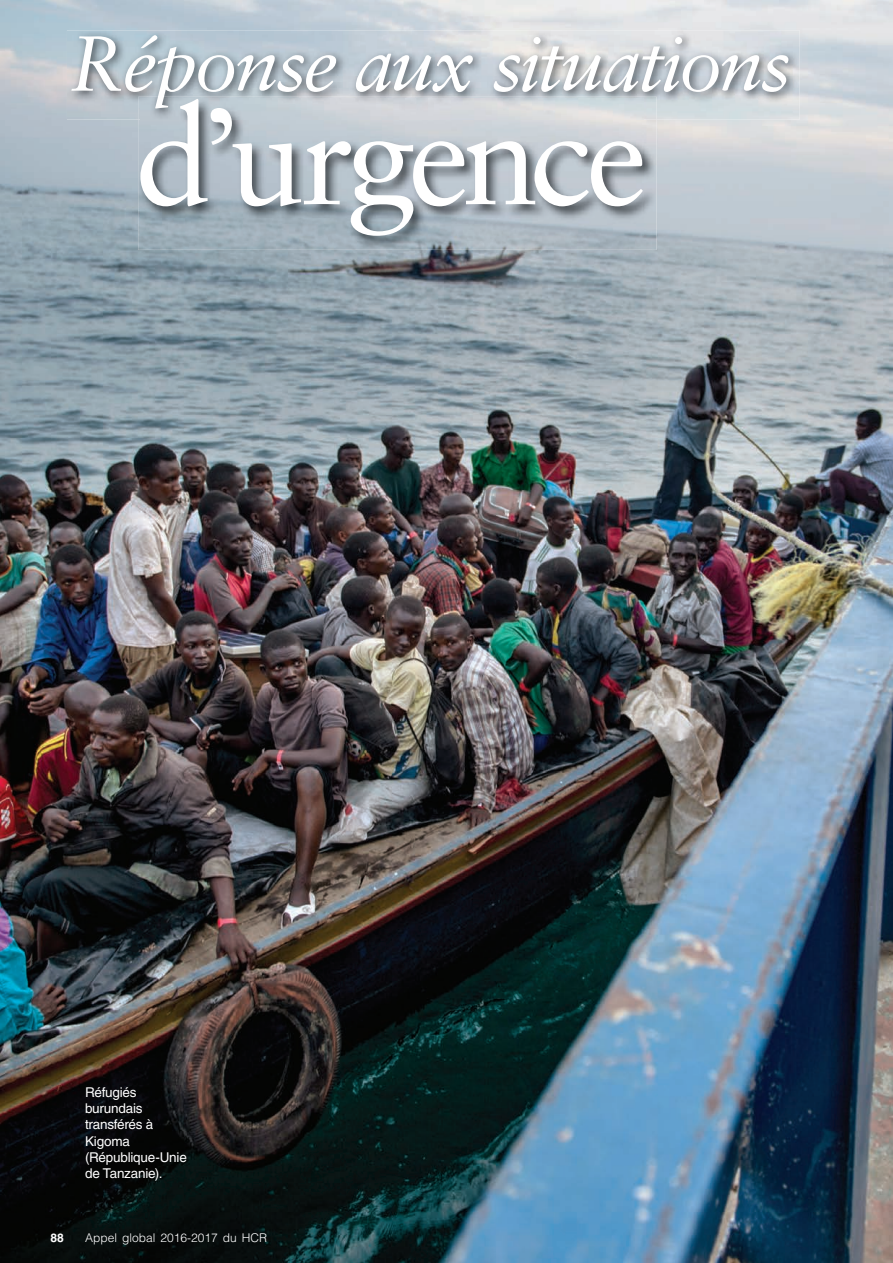
<style>
.page{position:relative;width:893px;height:1263px;background:#fff}
.page>*{position:absolute;margin:0;border:0;box-sizing:border-box;transform-origin:0 0}
.t1{font:138px "Sabon LT Std";letter-spacing:-.05em;color:#fff}
.t2{font:italic 78px "Sabon LT Std";letter-spacing:-.04em;color:#fff}
.t3{font:13.5px/16.2px "Helvetica LT Std";letter-spacing:-.015em;color:#fff}
.t4{font:300 12px "Helvetica LT Std";color:#fff}
.t5{font:700 12px "Helvetica LT Std";color:#fff}
</style>
<div class="page">
<img style="left:0;top:0;width:893px;height:1263px">
<img style="left:138px;top:120px;width:519px;height:130px">
<img style="left:140px;top:120px;width:503px;height:116px">
<img style="left:67px;top:30px;width:733px;height:90px">
<img style="left:140px;top:99px;width:503px;height:21px">
<h2 class="t2" style="left:69px;top:18px;width:724px">Réponse aux situations</h2>
<h1 class="t1" style="left:135px;top:74px;width:514px">d’urgence</h1>
<p class="t3" style="left:85px;top:1084px;width:103px">Réfugiés burundais transférés à<br>Kigoma (République-Unie de Tanzanie).</p>
<p class="t5" style="left:50px;top:1230px;width:15px">88</p>
<p class="t4" style="left:85px;top:1230px;width:184px">Appel global 2016-2017 du HCR</p>
</div>
